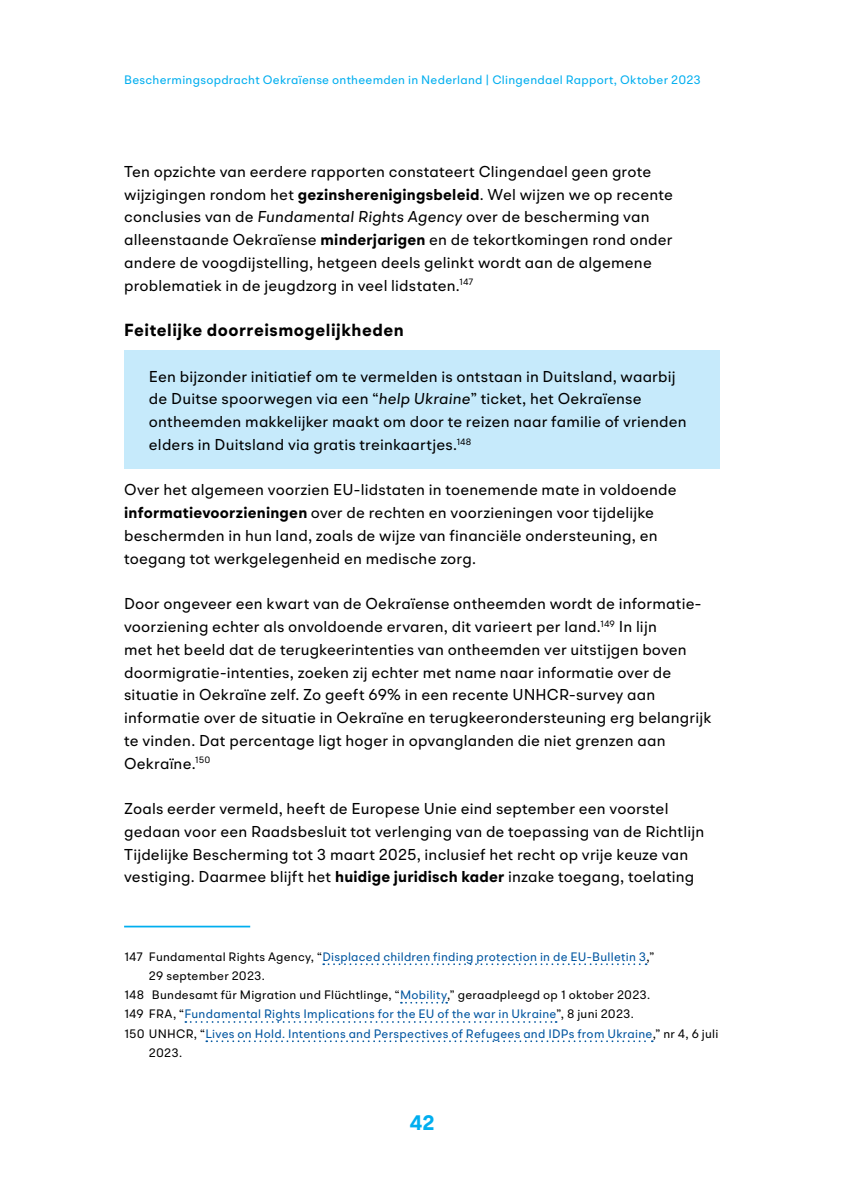
<style>
.page{position:relative;width:844px;height:1191px;background:#fff}
.page>*{position:absolute;margin:0;border:0;box-sizing:border-box;transform-origin:0 0}
.t1{font:700 21px "BR Omega";color:#00aeef}
.t2{font:700 17.5px "BR Omega";letter-spacing:.03em;color:#000}
.P_first{font:15.75px/22.8px "BR Omega";letter-spacing:.01em;color:#000}
.P_first__Block{font:15.75px/22.8px "BR Omega";letter-spacing:.01em;color:#000}
.Footnote{font:12.25px/19.2px "BR Omega";letter-spacing:.02em;color:#0055a0}
.t3{font:12.25px "BR Omega";letter-spacing:.02em;color:#00aeef}
.Footnote-2{font:12.25px "BR Omega";letter-spacing:.02em;color:#000}
.s1{font-weight:700}
.s2{font-style:italic}
.s3{color:#000}
.s4{color:#0055a0}
</style>
<div class="page">
<div style="left:124px;top:350px;width:595px;height:118px;background:#c6eafb"></div>
<hr style="left:124px;top:925px;width:126px;height:2px;background:#00aeef">
<svg style="left:323px;top:963px;width:323px;height:2px"></svg>
<svg style="left:401px;top:1001px;width:46px;height:2px"></svg>
<svg style="left:185px;top:1021px;width:371px;height:1px"></svg>
<svg style="left:206px;top:1040px;width:446px;height:2px"></svg>
<p class="t3" style="left:124px;top:72px;width:578px">Beschermingsopdracht Oekraïense ontheemden in Nederland | Clingendael Rapport, Oktober 2023</p>
<p class="P_first" style="left:124px;top:160px;width:550px">Ten opzichte van eerdere rapporten constateert Clingendael geen grote wijzigingen rondom het <span class="s1">gezinsherenigingsbeleid</span>. Wel wijzen we op recente conclusies van de <span class="s2">Fundamental Rights Agency</span> over de bescherming van alleenstaande Oekraïense <span class="s1">minderjarigen</span> en de tekortkomingen rond onder andere de voogdijstelling, hetgeen deels gelinkt wordt aan de algemene problematiek in de jeugdzorg in veel lidstaten.<sup>147</sup></p>
<h3 class="t2" style="left:124px;top:319px;width:281px">Feitelijke doorreismogelijkheden</h3>
<p class="P_first__Block" style="left:149px;top:364px;width:539px">Een bijzonder initiatief om te vermelden is ontstaan in Duitsland, waarbij de Duitse spoorwegen via een “<span class="s2">help Ukraine</span>” ticket, het Oekraïense ontheemden makkelijker maakt om door te reizen naar familie of vrienden elders in Duitsland via gratis treinkaartjes.<sup>148</sup></p>
<p class="P_first" style="left:124px;top:478px;width:554px">Over het algemeen voorzien EU-lidstaten in toenemende mate in voldoende <span class="s1">informatievoorzieningen</span> over de rechten en voorzieningen voor tijdelijke beschermden in hun land, zoals de wijze van financiële ondersteuning, en toegang tot werkgelegenheid en medische zorg.</p>
<p class="P_first" style="left:124px;top:592px;width:588px">Door ongeveer een kwart van de Oekraïense ontheemden wordt de informatie&shy;voorziening echter als onvoldoende ervaren, dit varieert per land.<sup>149</sup> In lijn<br>met het beeld dat de terugkeerintenties van ontheemden ver uitstijgen boven doormigratie-intenties, zoeken zij echter met name naar informatie over de situatie in Oekraïne zelf. Zo geeft 69% in een recente UNHCR-survey aan informatie over de situatie in Oekraïne en terugkeerondersteuning erg belangrijk te vinden. Dat percentage ligt hoger in opvanglanden die niet grenzen aan Oekraïne.<sup>150</sup></p>
<p class="P_first" style="left:124px;top:797px;width:581px">Zoals eerder vermeld, heeft de Europese Unie eind september een voorstel gedaan voor een Raadsbesluit tot verlenging van de toepassing van de Richtlijn Tijdelijke Bescherming tot 3 maart 2025, inclusief het recht op vrije keuze van vestiging. Daarmee blijft het <span class="s1">huidige juridisch kader</span> inzake toegang, toelating</p>
<p class="Footnote" style="left:149px;top:946px;width:506px;text-indent:-25px"><span class="s3">147 Fundamental Rights Agency, “</span>Displaced children finding protection in de EU-Bulletin 3<span class="s3">,”<br>29 september 2023.</span></p>
<p class="Footnote-2" style="left:124px;top:987px;width:527px">148 Bundesamt für Migration und Flüchtlinge, “<span class="s4">Mobility</span>,” geraadpleegd op 1 oktober 2023.</p>
<p class="Footnote" style="left:124px;top:1004px;width:511px"><span class="s3">149 FRA, “</span>Fundamental Rights Implications for the EU of the war in Ukraine<span class="s3">”, 8 juni 2023.</span></p>
<p class="Footnote" style="left:149px;top:1023px;width:571px;text-indent:-25px"><span class="s3">150 UNHCR, “</span>Lives on Hold. Intentions and Perspectives of Refugees and IDPs from Ukraine<span class="s3">,” nr 4, 6 juli<br>2023.</span></p>
<h1 class="t1" style="left:409px;top:1109px;width:26px">42</h1>
</div>
